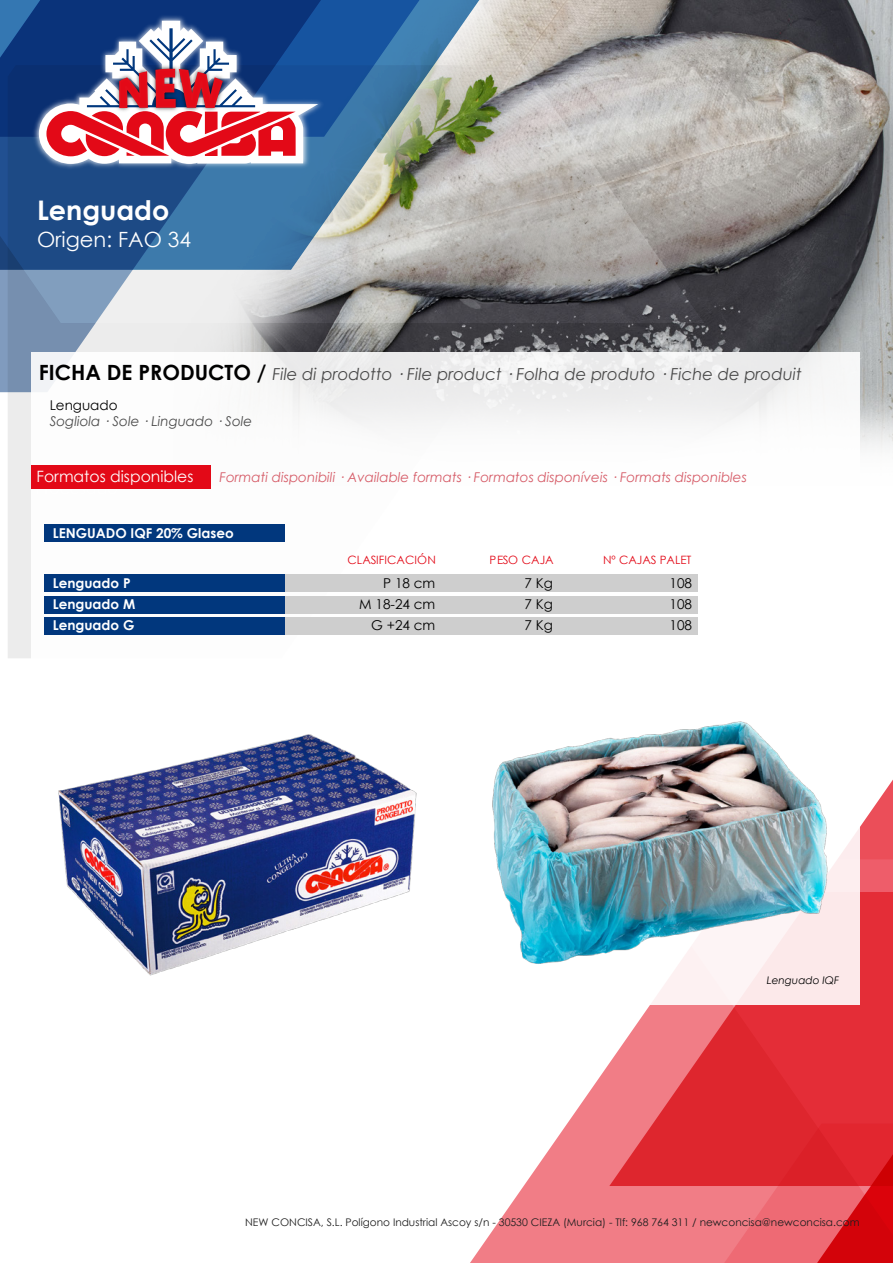
<style>
.page{position:relative;width:893px;height:1263px;background:#fff}
.page>*{position:absolute;margin:0;border:0;box-sizing:border-box;transform-origin:0 0}
.t1{font:700 27px "Century Gothic";color:#fff}
.t2{font:21px "Century Gothic";color:#fff}
.t3{font:italic 16.5px "Century Gothic";color:#494949}
.t4{font:15.6px "Century Gothic";color:#fff}
.t5{font:italic 13.5px "Century Gothic";color:#d65c68}
.t6{font:700 13.5px/21.3px "Century Gothic";color:#fff}
.t7{font:13.5px/21.3px "Century Gothic";color:#000;text-align:justify}
.t8{font:italic 13.5px "Century Gothic";color:#494949}
.t9{font:11.55px "Century Gothic";color:#e30917}
.t10{font:10.5px "Century Gothic";color:#1e1e1e}
.t11{font:italic 10.5px "Century Gothic";color:#000}
.s1{font-weight:700;font-style:normal;font-size:21px;color:#000}
</style>
<div class="page">
<svg style="left:860px;top:779px;width:33px;height:80px;fill:#eb4e59"></svg>
<svg style="left:470px;top:1032px;width:161px;height:231px"></svg>
<svg style="left:631px;top:859px;width:262px;height:404px;background:#e5424b"></svg>
<img style="left:0;top:0;width:893px;height:559px">
<svg style="left:0;top:323px;width:388px;height:69px;background:#a3aab4"></svg>
<svg style="left:0;top:0;width:704px;height:323px;background:#8f99a1"></svg>
<div style="left:32px;top:352px;width:828px;height:653px;background:#fff"></div>
<img style="left:492px;top:721px;width:368px;height:284px">
<img style="left:58px;top:734px;width:359px;height:242px">
<img style="left:32px;top:12px;width:295px;height:161px">
<svg style="left:39px;top:0;width:279px;height:263px;background:#626691"></svg>
<div style="left:31px;top:465px;width:179px;height:23px;background:#e30917"></div>
<div style="left:285px;top:596px;width:413px;height:17px;background:#cecece"></div>
<div style="left:44px;top:596px;width:241px;height:17px;background:#01377d"></div>
<div style="left:285px;top:617px;width:413px;height:18px;background:#cecece"></div>
<div style="left:44px;top:617px;width:241px;height:18px;background:#01377d"></div>
<div style="left:285px;top:574px;width:413px;height:18px;background:#cecece"></div>
<div style="left:44px;top:574px;width:241px;height:18px;background:#01377d"></div>
<div style="left:44px;top:524px;width:241px;height:17px;background:#01377d"></div>
<h1 class="t1" style="left:37px;top:189px;width:134px">Lenguado</h1>
<h2 class="t2" style="left:37px;top:225px;width:156px">Origen: FAO 34</h2>
<h3 class="t3" style="left:39px;top:363px;width:764px"><span class="s1">FICHA DE PRODUCTO /</span> File di prodotto · File product · Folha de produto · Fiche de produit</h3>
<p class="t7" style="left:50px;top:394px;width:69px">Lenguado</p>
<p class="t8" style="left:50px;top:412px;width:204px">Sogliola · Sole · Linguado · Sole</p>
<h3 class="t4" style="left:37px;top:466px;width:158px">Formatos disponibles</h3>
<p class="t5" style="left:220px;top:468px;width:529px">Formati disponibili · Available formats · Formatos disponíveis · Formats disponibles</p>
<p class="t6" style="left:53px;top:522px;width:183px">LENGUADO IQF 20% Glaseo</p>
<p class="t6" style="left:53px;top:572px;width:84px">Lenguado P<br>Lenguado M<br>Lenguado G</p>
<p class="t9" style="left:347px;top:551px;width:90px">CLASIFICACIÓN</p>
<p class="t9" style="left:490px;top:551px;width:66px">PESO CAJA</p>
<p class="t7" style="left:359px;top:572px;width:78px;text-align:right">P 18 cm<br>M 18-24 cm<br>G +24 cm</p>
<p class="t7" style="left:524px;top:572px;width:30px">7 Kg 7 Kg 7 Kg</p>
<p class="t9" style="left:603px;top:551px;width:90px">Nº CAJAS PALET</p>
<p class="t7" style="left:669px;top:572px;width:24px">108<br>108<br>108</p>
<p class="t11" style="left:767px;top:973px;width:74px">Lenguado IQF</p>
<p class="t10" style="left:245px;top:1215px;width:616px">NEW CONCISA, S.L. Polígono Industrial Ascoy s/n - 30530 CIEZA (Murcia) - Tlf: 968 764 311 / newconcisa@newconcisa.com</p>
</div>
